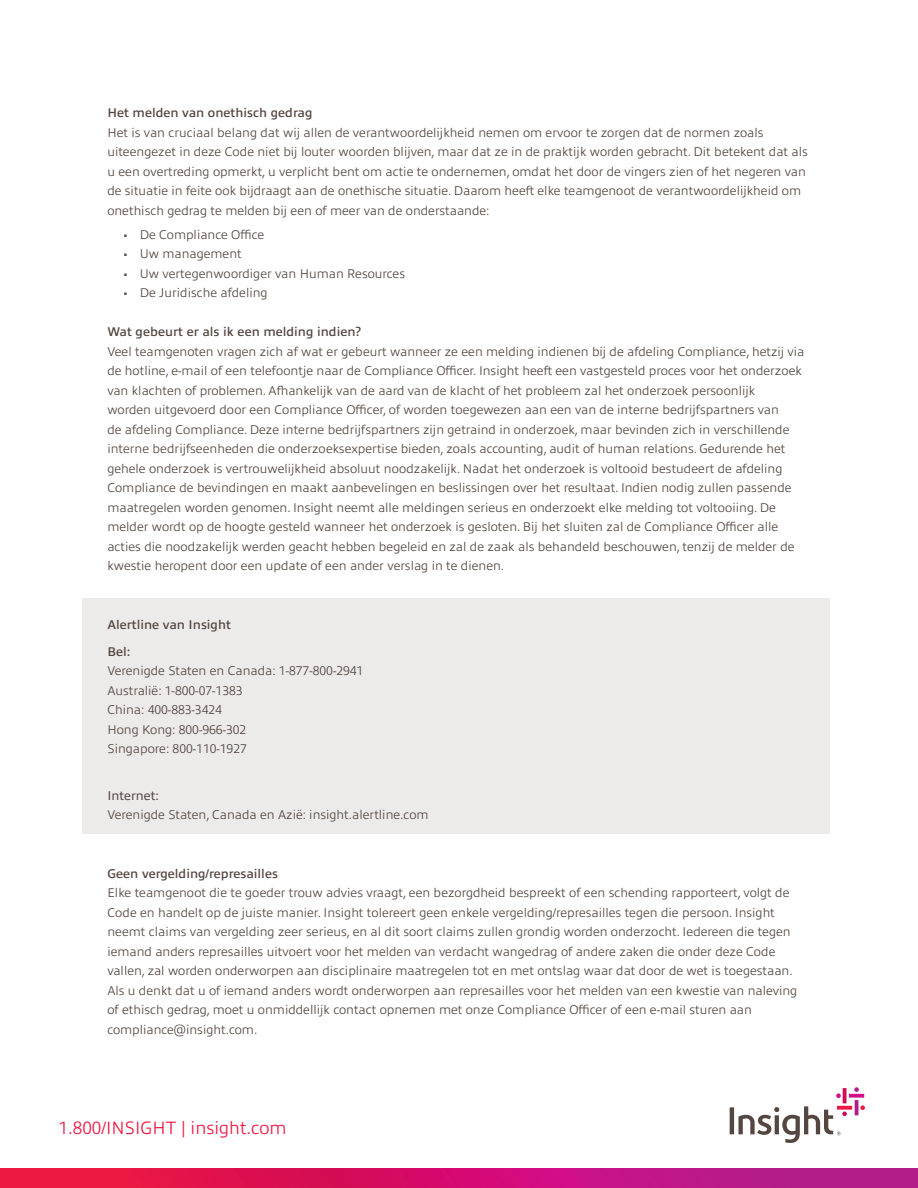
<style>
.page{position:relative;width:918px;height:1188px;background:#fff}
.page>*{position:absolute;margin:0;border:0;box-sizing:border-box;transform-origin:0 0}
.t1{font:300 18px "Allumi Pro";color:#ed1943}
.t2{font:300 12.75px/19.5px "Allumi Pro";color:#544640}
.t3{font:600 12.75px/27px "Allumi Pro";color:#544640}
.t4{font:12.75px "Allumi Pro";color:#544640}
</style>
<div class="page">
<div style="left:82px;top:598px;width:748px;height:236px;background:#ecebea"></div>
<svg style="left:730px;top:1087px;width:135px;height:56px"></svg>
<svg style="left:0;top:1169px;width:918px;height:19px;background:#d0136b"></svg>
<p class="t3" style="left:107px;top:98px;width:207px">Het melden van onethisch gedrag</p>
<p class="t2" style="left:107px;top:122px;width:702px">Het is van cruciaal belang dat wij allen de verantwoordelijkheid nemen om ervoor te zorgen dat de normen zoals uiteengezet in deze Code niet bij louter woorden blijven, maar dat ze in de praktijk worden gebracht. Dit betekent dat als u een overtreding opmerkt, u verplicht bent om actie te ondernemen, omdat het door de vingers zien of het negeren van de situatie in feite ook bijdraagt aan de onethische situatie. Daarom heeft elke teamgenoot de verantwoordelijkheid om onethisch gedrag te melden bij een of meer van de onderstaande:</p>
<p class="t2" style="left:124px;top:224px;width:142px">• De Compliance Office</p>
<p class="t2" style="left:124px;top:243px;width:120px">• Uw management</p>
<p class="t2" style="left:124px;top:263px;width:283px">• Uw vertegenwoordiger van Human Resources</p>
<p class="t2" style="left:124px;top:282px;width:146px">• De Juridische afdeling</p>
<p class="t3" style="left:107px;top:317px;width:255px">Wat gebeurt er als ik een melding indien?</p>
<p class="t2" style="left:107px;top:341px;width:699px">Veel teamgenoten vragen zich af wat er gebeurt wanneer ze een melding indienen bij de afdeling Compliance, hetzij via de hotline, e-mail of een telefoontje naar de Compliance Officer. Insight heeft een vastgesteld proces voor het onderzoek van klachten of problemen. Afhankelijk van de aard van de klacht of het probleem zal het onderzoek persoonlijk<br>worden uitgevoerd door een Compliance Officer, of worden toegewezen aan een van de interne bedrijfspartners van<br>de afdeling Compliance. Deze interne bedrijfspartners zijn getraind in onderzoek, maar bevinden zich in verschillende interne bedrijfseenheden die onderzoeksexpertise bieden, zoals accounting, audit of human relations. Gedurende het gehele onderzoek is vertrouwelijkheid absoluut noodzakelijk. Nadat het onderzoek is voltooid bestudeert de afdeling Compliance de bevindingen en maakt aanbevelingen en beslissingen over het resultaat. Indien nodig zullen passende maatregelen worden genomen. Insight neemt alle meldingen serieus en onderzoekt elke melding tot voltooiing. De melder wordt op de hoogte gesteld wanneer het onderzoek is gesloten. Bij het sluiten zal de Compliance Officer alle acties die noodzakelijk werden geacht hebben begeleid en zal de zaak als behandeld beschouwen, tenzij de melder de kwestie heropent door een update of een ander verslag in te dienen.</p>
<p class="t3" style="left:107px;top:610px;width:125px">Alertline van Insight<br>Bel:</p>
<p class="t2" style="left:107px;top:660px;width:258px">Verenigde Staten en Canada: 1-877-800-2941<br>Australië: 1-800-07-1383<br>China: 400-883-3424<br>Hong Kong: 800-966-302<br>Singapore: 800-110-1927</p>
<p class="t4" style="left:107px;top:786px;width:53px">Internet:</p>
<p class="t2" style="left:107px;top:804px;width:323px">Verenigde Staten, Canada en Azië: insight.alertline.com</p>
<p class="t3" style="left:107px;top:859px;width:172px">Geen vergelding/represailles</p>
<p class="t2" style="left:107px;top:882px;width:691px">Elke teamgenoot die te goeder trouw advies vraagt, een bezorgdheid bespreekt of een schending rapporteert, volgt de Code en handelt op de juiste manier. Insight tolereert geen enkele vergelding/represailles tegen die persoon. Insight neemt claims van vergelding zeer serieus, en al dit soort claims zullen grondig worden onderzocht. Iedereen die tegen iemand anders represailles uitvoert voor het melden van verdacht wangedrag of andere zaken die onder deze Code vallen, zal worden onderworpen aan disciplinaire maatregelen tot en met ontslag waar dat door de wet is toegestaan.<br>Als u denkt dat u of iemand anders wordt onderworpen aan represailles voor het melden van een kwestie van naleving of ethisch gedrag, moet u onmiddellijk contact opnemen met onze Compliance Officer of een e-mail sturen aan compliance@insight.com.</p>
<h1 class="t1" style="left:58px;top:1115px;width:230px">1.800/INSIGHT | insight.com</h1>
</div>
